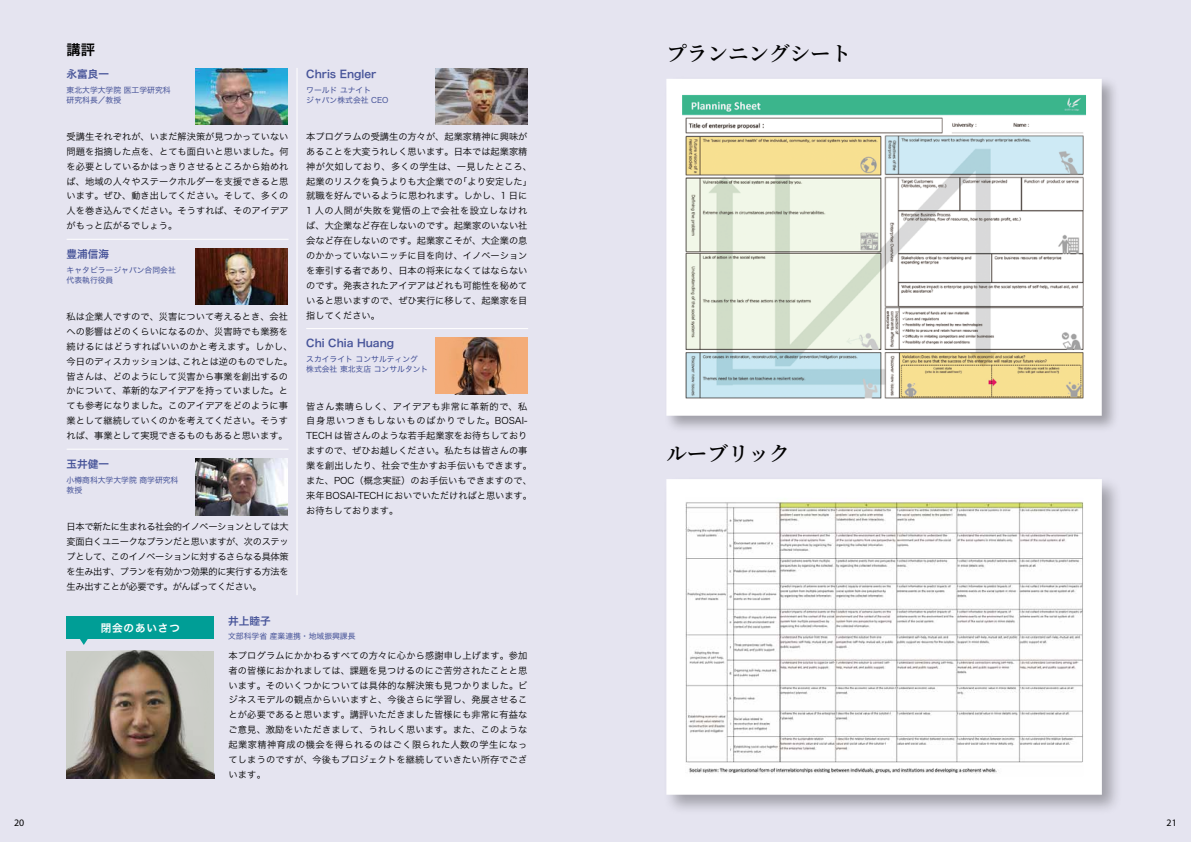
<style>
.page{position:relative;width:1191px;height:842px;background:#e5e4f0}
.page>*{position:absolute;margin:0;border:0;box-sizing:border-box;transform-origin:0 0}
.t1{font:600 20.6px "Source Han Serif";color:#000}
.t2{font:14.2px "Hira Kaku Std W6";color:#000}
.t3{font:10.6px "Hira Kaku Std W6";color:#475499}
.t4{font:10.6px "Hira Kaku Std W6";letter-spacing:.075em;color:#fff}
.t5{font:9.9px "Myriad Pro";color:#000}
.t6{font:9.2px/14.9px "Hira Kaku Std W3";color:#000;text-align:justify}
.t7{font:7.8px/9.9px "Hira Kaku Std W4";color:#475499}
</style>
<div class="page">
<div style="left:663px;top:476px;width:459px;height:339px;background:#000;opacity:.3"></div>
<svg style="left:663px;top:476px;width:448px;height:328px;background:#efeeee"></svg>
<div style="left:663px;top:76px;width:456px;height:357px;background:#000;opacity:.3"></div>
<svg style="left:663px;top:76px;width:446px;height:348px;background:#dae2d7"></svg>
<img style="left:67px;top:651px;width:147px;height:127px">
<hr style="left:297px;top:68px;width:1px;height:527px;background:#fff">
<img style="left:196px;top:68px;width:92px;height:57px">
<img style="left:196px;top:248px;width:92px;height:57px">
<hr style="left:67px;top:239px;width:221px;height:1px;background:#fff">
<img style="left:196px;top:458px;width:92px;height:57px">
<hr style="left:67px;top:449px;width:221px;height:1px;background:#fff">
<img style="left:435px;top:68px;width:92px;height:57px">
<div style="left:435px;top:338px;width:92px;height:56px;background:#f4ac78"></div>
<img style="left:455px;top:338px;width:53px;height:56px">
<hr style="left:306px;top:328px;width:222px;height:1px;background:#fff">
<div style="left:67px;top:616px;width:147px;height:23px;background:#009e96"></div>
<svg style="left:80px;top:639px;width:8px;height:6px"></svg>
<h2 class="t2" style="left:67px;top:39px;width:30px">講評</h2>
<p class="t3" style="left:67px;top:66px;width:44px">永富良一</p>
<p class="t7" style="left:67px;top:85px;width:105px">東北大学大学院 医工学研究科研究科長／教授</p>
<p class="t6" style="left:67px;top:129px;width:223px">受講生それぞれが、いまだ解決策が見つかっていない問題を指摘した点を、とても面白いと思いました。何を必要としているかはっきりさせるところから始めれば、地域の人々やステークホルダーを支援できると思います。ぜひ、動き出してください。そして、多くの人を巻き込んでください。そうすれば、そのアイデアがもっと広がるでしょう。</p>
<p class="t3" style="left:67px;top:246px;width:44px">豊浦信海</p>
<p class="t7" style="left:67px;top:265px;width:111px">キャタピラージャパン合同会社代表執行役員</p>
<p class="t6" style="left:67px;top:309px;width:227px;text-align:left">私は企業人ですので、災害について考えるとき、会社への影響はどのくらいになるのか、災害時でも業務を続けるにはどうすればいいのかと考えます。しかし、今日のディスカッションは、これとは逆のものでした。皆さんは、どのようにして災害から事業を創出するのかについて、革新的なアイデアを持っていました。とても参考になりました。このアイデアをどのように事業として継続していくのかを考えてください。そうすれば、事業として実現できるものもあると思います。</p>
<p class="t3" style="left:67px;top:456px;width:44px">玉井健一</p>
<p class="t7" style="left:67px;top:475px;width:113px">小樽商科大学大学院 商学研究科教授</p>
<p class="t6" style="left:67px;top:519px;width:223px">日本で新たに生まれる社会的イノベーションとしては大変面白くユニークなプランだと思いますが、次のステップとして、このイノベーションに対するさらなる具体策を生み出す、プランを有効かつ効果的に実行する方法を生み出すことが必要です。がんばってください。</p>
<p class="t3" style="left:306px;top:66px;width:72px">Chris Engler</p>
<p class="t7" style="left:306px;top:85px;width:84px">ワールド ユナイト<br>ジャパン株式会社 CEO</p>
<p class="t6" style="left:306px;top:129px;width:227px;text-align:left">本プログラムの受講生の方々が、起業家精神に興味があることを大変うれしく思います。日本では起業家精神が欠如しており、多くの学生は、一見したところ、起業のリスクを負うよりも大企業での「より安定した」就職を好んでいるように思われます。しかし、1 日に<br>1 人の人間が失敗を覚悟の上で会社を設立しなければ、大企業など存在しないのです。起業家のいない社会など存在しないのです。起業家こそが、大企業の息のかかっていないニッチに目を向け、イノベーションを牽引する者であり、日本の将来になくてはならないのです。発表されたアイデアはどれも可能性を秘めていると思いますので、ぜひ実行に移して、起業家を目指してください。</p>
<p class="t3" style="left:306px;top:335px;width:89px">Chi Chia Huang</p>
<p class="t7" style="left:306px;top:354px;width:124px">スカイライト コンサルティング<br>株式会社 東北支店 コンサルタント</p>
<p class="t6" style="left:306px;top:398px;width:227px;text-align:left">皆さん素晴らしく、アイデアも非常に革新的で、私自身思いつきもしないものばかりでした。BOSAI-<br>TECH は皆さんのような若手起業家をお待ちしておりますので、ぜひお越しください。私たちは皆さんの事業を創出したり、社会で生かすお手伝いもできます。また、POC（概念実証）のお手伝いもできますので、来年BOSAI-TECHにおいでいただければと思います。お待ちしております。</p>
<p class="t4" style="left:101px;top:619px;width:81px">閉会のあいさつ</p>
<p class="t3" style="left:228px;top:613px;width:44px">井上睦子</p>
<p class="t6" style="left:229px;top:648px;width:300px">本プログラムにかかわるすべての方々に心から感謝申し上げます。参加者の皆様におかれましては、課題を見つけるのにご苦労されたことと思います。そのいくつかについては具体的な解決策も見つかりました。ビジネスモデルの観点からいいますと、今後さらに学習し、発展させることが必要であると思います。講評いただきました皆様にも非常に有益なご意見、激励をいただきまして、うれしく思います。また、このような起業家精神育成の機会を得られるのはごく限られた人数の学生になってしまうのですが、今後もプロジェクトを継続していきたい所存でございます。</p>
<p class="t7" style="left:228px;top:631px;width:129px">文部科学省 産業連携・地域振興課長</p>
<h1 class="t1" style="left:666px;top:42px;width:186px">プランニングシート</h1>
<h1 class="t1" style="left:666px;top:442px;width:125px">ルーブリック</h1>
<p class="t5" style="left:14px;top:817px;width:12px">20</p>
<p class="t5" style="left:1166px;top:817px;width:12px">21</p>
</div>
